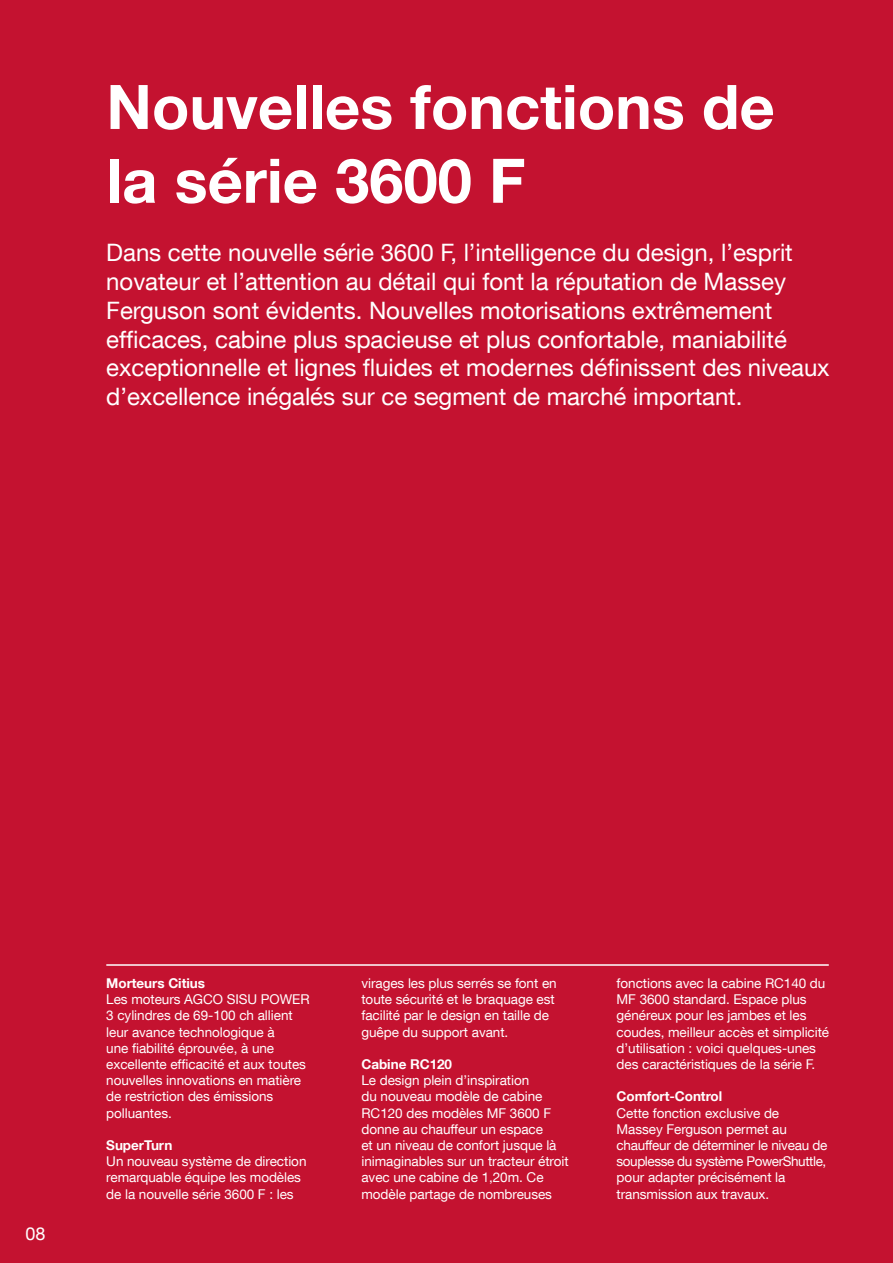
<style>
.page{position:relative;width:893px;height:1263px;background:#c41230}
.page>*{position:absolute;margin:0;border:0;box-sizing:border-box;transform-origin:0 0}
.t1{font:700 61.5px/73.8px "Helvetica Neue LT Com";color:#fff}
.t2{font:24px/28.8px "Helvetica Neue LT Com";color:#fff}
.t3{font:18px "Helvetica Neue LT Com";color:#fff}
.t4{font:13.5px/16.2px "Helvetica Neue LT Com";letter-spacing:-.005em;color:#fff}
.t5{font:700 13.5px "Helvetica Neue LT Com";letter-spacing:-.005em;color:#fff}
</style>
<div class="page">
<hr style="left:106px;top:964px;width:723px;height:2px;background:#fff">
<h1 class="t1" style="left:106px;top:68px;width:670px">Nouvelles fonctions de la série 3600 F</h1>
<p class="t2" style="left:106px;top:238px;width:725px">Dans cette nouvelle série 3600 F, l’intelligence du design, l’esprit novateur et l’attention au détail qui font la réputation de Massey Ferguson sont évidents. Nouvelles motorisations extrêmement efficaces, cabine plus spacieuse et plus confortable, maniabilité exceptionnelle et lignes fluides et modernes définissent des niveaux d’excellence inégalés sur ce segment de marché important.</p>
<h3 class="t3" style="left:26px;top:1223px;width:22px">08</h3>
<p class="t5" style="left:106px;top:975px;width:100px">Morteurs Citius</p>
<p class="t4" style="left:106px;top:991px;width:205px">Les moteurs AGCO SISU POWER<br>3 cylindres de 69-100 ch allient leur avance technologique à<br>une fiabilité éprouvée, à une excellente efficacité et aux toutes nouvelles innovations en matière de restriction des émissions polluantes.</p>
<p class="t5" style="left:106px;top:1137px;width:68px">SuperTurn</p>
<p class="t4" style="left:106px;top:1153px;width:202px">Un nouveau système de direction remarquable équipe les modèles de la nouvelle série 3600 F : les</p>
<p class="t4" style="left:361px;top:975px;width:197px">virages les plus serrés se font en toute sécurité et le braquage est facilité par le design en taille de guêpe du support avant.</p>
<p class="t5" style="left:361px;top:1056px;width:92px">Cabine RC120</p>
<p class="t4" style="left:361px;top:1072px;width:209px">Le design plein d’inspiration<br>du nouveau modèle de cabine<br>RC120 des modèles MF 3600 F donne au chauffeur un espace<br>et un niveau de confort jusque là inimaginables sur un tracteur étroit avec une cabine de 1,20m. Ce modèle partage de nombreuses</p>
<p class="t4" style="left:617px;top:975px;width:214px">fonctions avec la cabine RC140 du MF 3600 standard. Espace plus généreux pour les jambes et les coudes, meilleur accès et simplicité d’utilisation : voici quelques-unes des caractéristiques de la série F.</p>
<p class="t5" style="left:617px;top:1088px;width:107px">Comfort-Control</p>
<p class="t4" style="left:617px;top:1104px;width:212px">Cette fonction exclusive de<br>Massey Ferguson permet au chauffeur de déterminer le niveau de souplesse du système PowerShuttle, pour adapter précisément la transmission aux travaux.</p>
</div>
